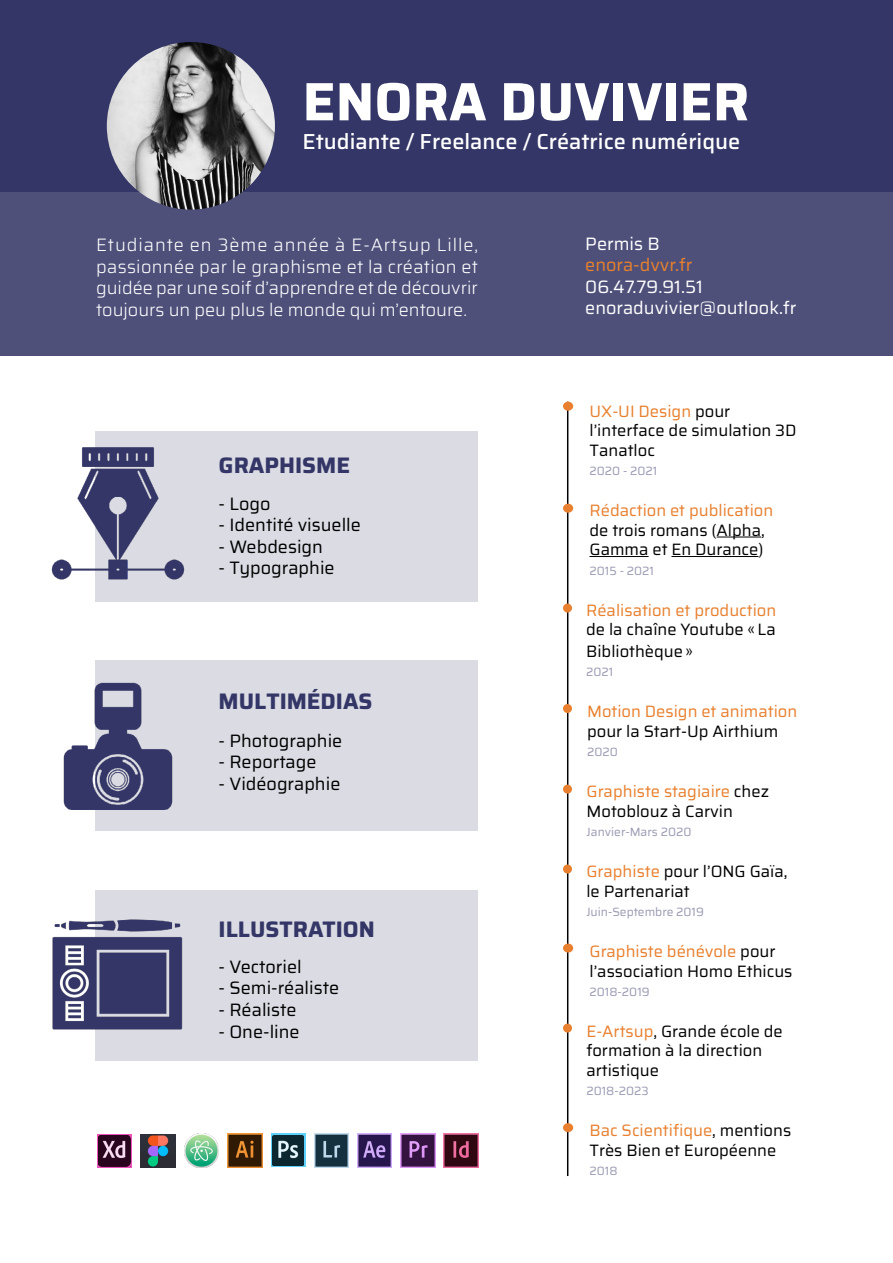
<style>
.page{position:relative;width:893px;height:1263px;background:#fff}
.page>*{position:absolute;margin:0;border:0;box-sizing:border-box;transform-origin:0 0}
.t1{font:700 54px "Saira";color:#fff}
.t2{font:700 22.5px "Saira";color:#333666}
.t3{font:500 21.75px "Saira";color:#fff}
.t4{font:300 18px/21.6px "Saira";color:#fff;text-align:justify}
.t5{font:18px "Saira";color:#000}
.t6{font:18px/21.6px "Saira";color:#fff}
.t7{font:18px "Saira";color:#e8802c}
.t8{font:16.5px/19.5px "Saira";color:#000}
.t9{font:16.5px "Saira";color:#e8802f}
.t10{font:12px "Saira";color:#999ab3}
.s1{color:#e8802f}
</style>
<div class="page">
<div style="left:0;top:189px;width:893px;height:166px;background:#4e507a"></div>
<div style="left:271px;top:1133px;width:34px;height:34px;background:#5ed1fa"></div>
<img style="left:272px;top:1135px;width:32px;height:31px">
<svg style="left:97px;top:1134px;width:35px;height:33px"></svg>
<img style="left:98px;top:1135px;width:32px;height:31px">
<img style="left:314px;top:1133px;width:35px;height:34px">
<img style="left:444px;top:1134px;width:34px;height:33px">
<img style="left:228px;top:1133px;width:34px;height:34px">
<img style="left:401px;top:1134px;width:34px;height:33px">
<img style="left:357px;top:1134px;width:35px;height:33px">
<img style="left:184px;top:1134px;width:35px;height:33px">
<img style="left:141px;top:1134px;width:34px;height:34px">
<div style="left:0;top:0;width:893px;height:192px;background:#333666"></div>
<img style="left:107px;top:42px;width:168px;height:168px;border-radius:84px">
<hr style="left:567px;top:402px;width:1px;height:774px;background:#000">
<div style="left:563px;top:402px;width:10px;height:9px;background:#e8802f;border-radius:50%"></div>
<div style="left:563px;top:704px;width:9px;height:9px;background:#e8802f;border-radius:50%"></div>
<div style="left:563px;top:785px;width:9px;height:9px;background:#e8802f;border-radius:50%"></div>
<div style="left:563px;top:864px;width:9px;height:9px;background:#e8802f;border-radius:50%"></div>
<div style="left:563px;top:603px;width:9px;height:9px;background:#e8802f;border-radius:50%"></div>
<div style="left:563px;top:943px;width:10px;height:9px;background:#e8802f;border-radius:50%"></div>
<div style="left:563px;top:1023px;width:9px;height:9px;background:#e8802f;border-radius:50%"></div>
<div style="left:563px;top:1123px;width:10px;height:9px;background:#e8802f;border-radius:50%"></div>
<hr style="left:717px;top:537px;width:44px;height:1px;background:#000">
<hr style="left:589px;top:556px;width:60px;height:1px;background:#000">
<hr style="left:671px;top:556px;width:87px;height:1px;background:#000">
<div style="left:563px;top:504px;width:10px;height:9px;background:#e8802f;border-radius:50%"></div>
<div style="left:95px;top:431px;width:383px;height:171px;background:#dbdbe4"></div>
<img style="left:51px;top:447px;width:134px;height:133px">
<div style="left:95px;top:890px;width:383px;height:170px;background:#dbdbe4"></div>
<img style="left:52px;top:919px;width:131px;height:111px">
<div style="left:95px;top:661px;width:383px;height:170px;background:#dbdbe4"></div>
<img style="left:63px;top:682px;width:110px;height:127px">
<h1 class="t1" style="left:303px;top:60px;width:448px">ENORA DUVIVIER</h1>
<h3 class="t3" style="left:303px;top:125px;width:439px">Etudiante / Freelance / Créatrice numérique</h3>
<p class="t4" style="left:96px;top:234px;width:383px">Etudiante en 3ème année à E-Artsup Lille, passionnée par le graphisme et la création et guidée par une soif d’apprendre et de découvrir toujours un peu plus le monde qui m’entoure.</p>
<p class="t6" style="left:585px;top:232px;width:76px">Permis B</p>
<p class="t7" style="left:585px;top:251px;width:109px">enora-dvvr.fr</p>
<p class="t6" style="left:585px;top:275px;width:212px">06.47.79.91.51 enoraduvivier@outlook.fr</p>
<h2 class="t2" style="left:219px;top:448px;width:133px">GRAPHISME</h2>
<p class="t5" style="left:219px;top:490px;width:53px">- Logo</p>
<p class="t5" style="left:219px;top:511px;width:144px">- Identité visuelle</p>
<p class="t5" style="left:219px;top:533px;width:106px">- Webdesign</p>
<p class="t5" style="left:219px;top:554px;width:118px">- Typographie</p>
<h2 class="t2" style="left:219px;top:684px;width:155px">MULTIMÉDIAS</h2>
<p class="t5" style="left:219px;top:727px;width:125px">- Photographie</p>
<p class="t5" style="left:219px;top:749px;width:99px">- Reportage</p>
<p class="t5" style="left:219px;top:770px;width:123px">- Vidéographie</p>
<h2 class="t2" style="left:219px;top:912px;width:158px">ILLUSTRATION</h2>
<p class="t5" style="left:219px;top:953px;width:85px">- Vectoriel</p>
<p class="t5" style="left:219px;top:974px;width:122px">- Semi-réaliste</p>
<p class="t5" style="left:219px;top:996px;width:79px">- Réaliste</p>
<p class="t5" style="left:219px;top:1018px;width:83px">- One-line</p>
<p class="t8" style="left:589px;top:401px;width:209px"><span class="s1">UX-UI Design</span> pour l’interface de simulation 3D<br>Tanatloc</p>
<p class="t10" style="left:589px;top:462px;width:69px">2020 - 2021</p>
<p class="t9" style="left:589px;top:498px;width:185px">Rédaction et publication</p>
<p class="t8" style="left:589px;top:520px;width:177px">de trois romans (Alpha,<br>Gamma et En Durance)</p>
<p class="t10" style="left:589px;top:562px;width:66px">2015 - 2021</p>
<p class="t9" style="left:586px;top:597px;width:192px">Réalisation et production</p>
<p class="t8" style="left:586px;top:618px;width:191px;line-height:21.6px">de la chaîne Youtube «La<br>Bibliothèque»</p>
<p class="t10" style="left:586px;top:663px;width:29px">2021</p>
<p class="t9" style="left:587px;top:699px;width:212px">Motion Design et animation</p>
<p class="t8" style="left:587px;top:721px;width:193px">pour la Start-Up Airthium</p>
<p class="t10" style="left:587px;top:743px;width:32px">2020</p>
<p class="t8" style="left:587px;top:781px;width:184px"><span class="s1">Graphiste stagiaire</span> chez<br>Motoblouz à Carvin</p>
<p class="t10" style="left:587px;top:823px;width:106px">Janvier-Mars 2020</p>
<p class="t8" style="left:586px;top:861px;width:203px"><span class="s1">Graphiste</span> pour l’ONG Gaïa, le Partenariat</p>
<p class="t10" style="left:586px;top:903px;width:119px">Juin-Septembre 2019</p>
<p class="t8" style="left:589px;top:941px;width:204px"><span class="s1">Graphiste bénévole</span> pour l’association Homo Ethicus</p>
<p class="t10" style="left:589px;top:983px;width:62px">2018-2019</p>
<p class="t8" style="left:586px;top:1021px;width:198px"><span class="s1">E-Artsup</span>, Grande école de formation à la direction artistique</p>
<p class="t10" style="left:586px;top:1082px;width:64px">2018-2023</p>
<p class="t8" style="left:589px;top:1120px;width:203px"><span class="s1">Bac Scientifique</span>, mentions<br>Très Bien et Européenne</p>
<p class="t10" style="left:589px;top:1162px;width:30px">2018</p>
</div>
